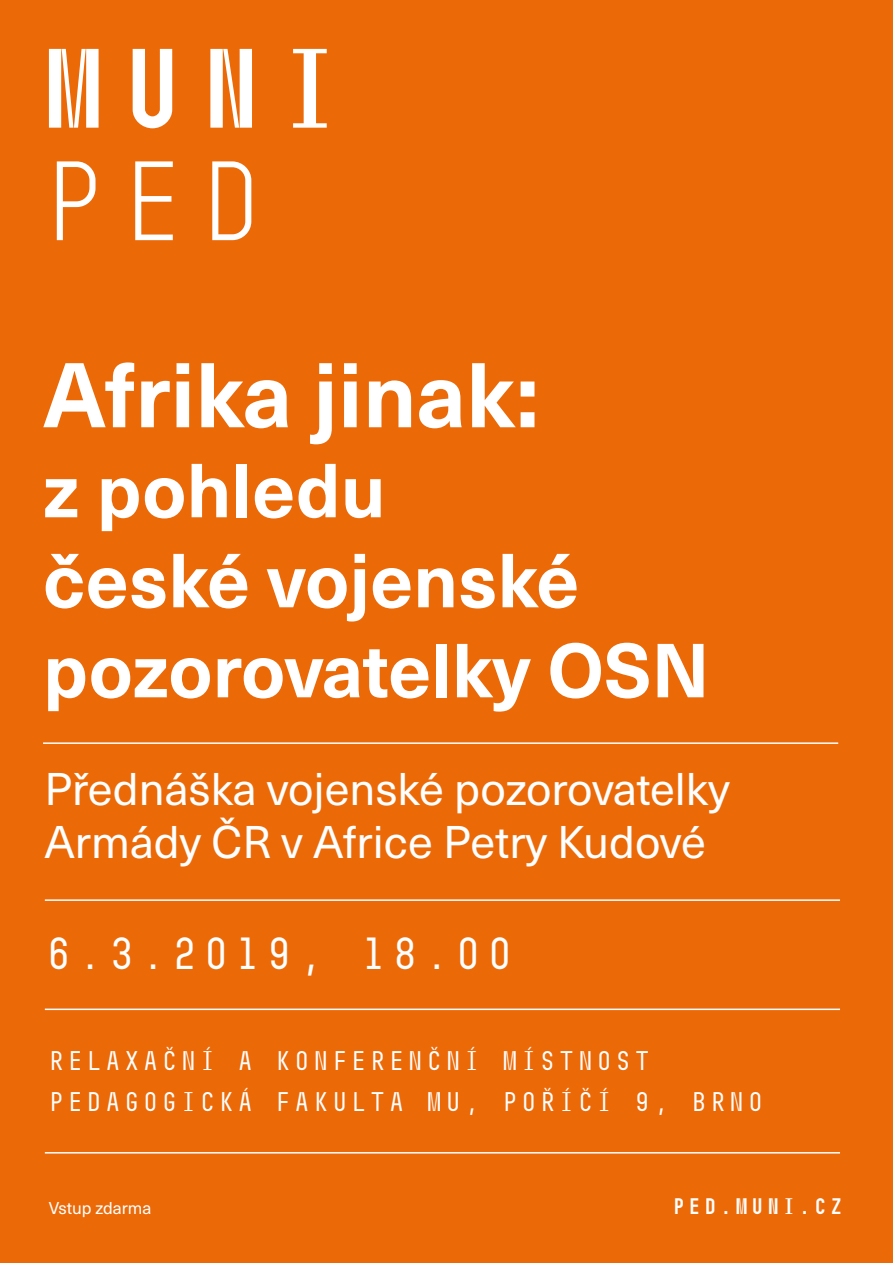
<style>
.page{position:relative;width:893px;height:1263px;background:#ec6907}
.page>*{position:absolute;margin:0;border:0;box-sizing:border-box;transform-origin:0 0}
.t1{font:700 112.5px "Muni";color:#fff}
.t2{font:112.5px "Muni";color:#fff}
.t3{font:700 90px "Neue Haas Unica Pro";color:#fff}
.t4{font:700 75px/90px "Neue Haas Unica Pro";color:#fff}
.t5{font:45px/52.5px "Neue Haas Unica Pro";color:#fff}
.t6{font:500 45px "Muni";color:#fff}
.t7{font:500 27px/40.5px "Muni";color:#fff}
.t8{font:700 22.5px "Muni";color:#fff}
.t9{font:16.88px "Neue Haas Unica Pro";color:#fff}
</style>
<div class="page">
<hr style="left:45px;top:1008px;width:795px;height:2px;background:#fff">
<hr style="left:45px;top:899px;width:795px;height:2px;background:#fff">
<hr style="left:45px;top:1152px;width:795px;height:1px;background:#fff">
<hr style="left:43px;top:742px;width:795px;height:2px;background:#fff">
<h1 class="t1" style="left:34px;top:27px;width:316px">MUNI</h1>
<h1 class="t2" style="left:34px;top:141px;width:238px">PED</h1>
<h2 class="t3" style="left:43px;top:340px;width:498px">Afrika jinak:</h2>
<h3 class="t4" style="left:43px;top:446px;width:668px">z pohledu<br>české vojenské pozorovatelky OSN</h3>
<h3 class="t5" style="left:45px;top:763px;width:687px">Přednáška vojenské pozorovatelky<br>Armády ČR v Africe Petry Kudové</h3>
<h3 class="t6" style="left:43px;top:929px;width:474px">6.3.2019, 18.00</h3>
<p class="t7" style="left:47px;top:1040px;width:720px">RELAXAČNÍ A KONFERENČNÍ MÍSTNOST<br>PEDAGOGICKÁ FAKULTA MU, POŘÍČÍ 9, BRNO</p>
<p class="t9" style="left:49px;top:1198px;width:104px">Vstup zdarma</p>
<p class="t8" style="left:671px;top:1194px;width:175px">PED.MUNI.CZ</p>
</div>
